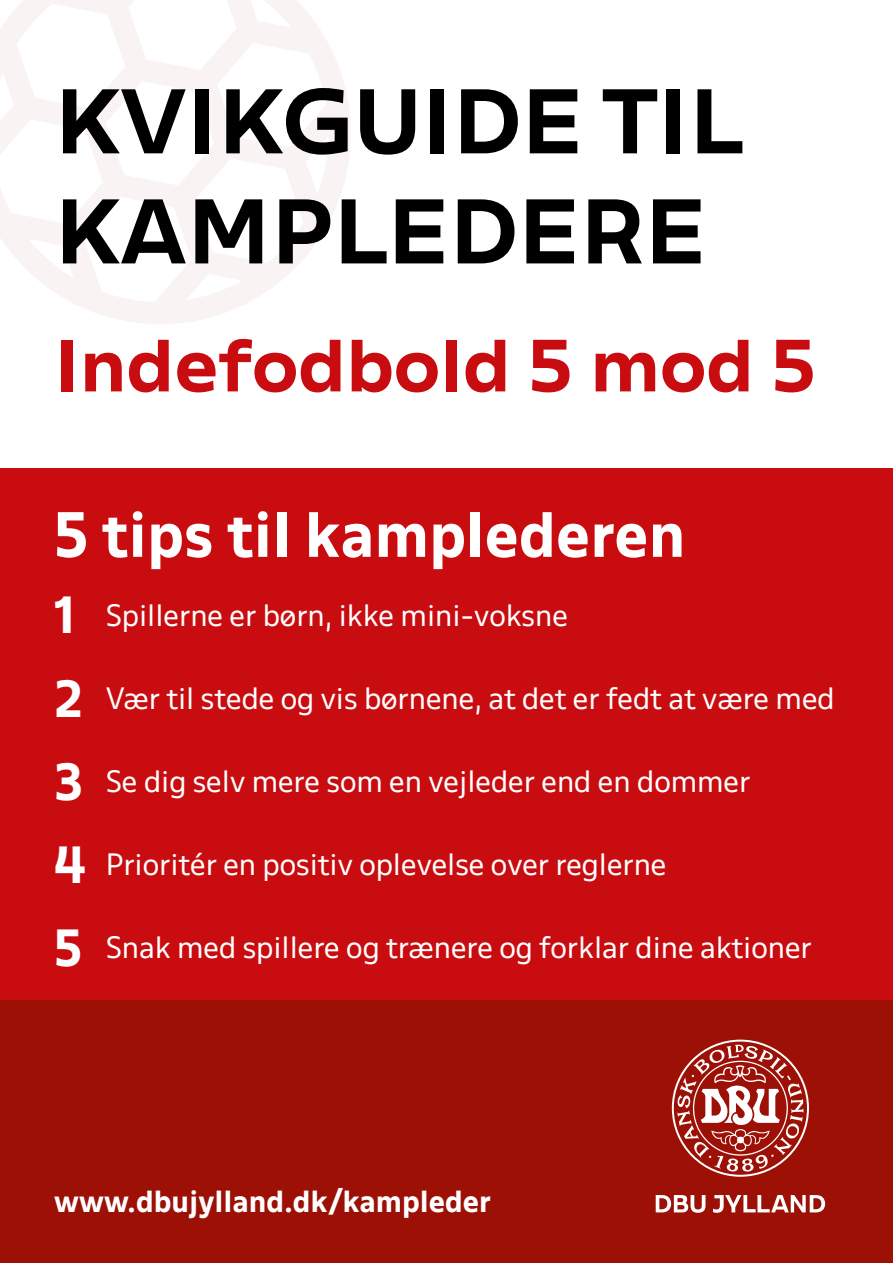
<style>
.page{position:relative;width:893px;height:1263px;background:#fff}
.page>*{position:absolute;margin:0;border:0;box-sizing:border-box;transform-origin:0 0}
.t1{font:700 expanded 80.1px/110.1px "DBU";letter-spacing:-.01em;color:#000}
.t2{font:700 expanded 64.5px "DBU";color:#c90c0f}
.t3{font:700 55.8px "DBU";color:#fff}
.t4{font:700 45.75px/82.9px "DBU";color:#fff}
.t5{font:27px "DBU";color:#fff}
.t6{font:700 26.7px "DBU";color:#fff}
</style>
<div class="page">
<svg style="left:0;top:0;width:351px;height:324px"></svg>
<div style="left:0;top:468px;width:893px;height:552px;background:#c90c0f"></div>
<div style="left:0;top:1000px;width:893px;height:263px;background:#9c1006"></div>
<svg style="left:656px;top:1195px;width:49px;height:18px"></svg>
<svg style="left:713px;top:1195px;width:112px;height:18px"></svg>
<svg style="left:672px;top:1039px;width:137px;height:138px"></svg>
<h1 class="t1" style="left:54px;top:66px;width:691px">KVIKGUIDE TIL<br>KAMPLEDERE</h1>
<h2 class="t2" style="left:54px;top:322px;width:763px">Indefodbold 5 mod 5</h2>
<h3 class="t3" style="left:54px;top:497px;width:633px">5 tips til kamplederen</h3>
<h3 class="t4" style="left:54px;top:574px;width:33px">1<br>2<br>3<br>4<br>5</h3>
<p class="t5" style="left:106px;top:597px;width:464px">Spillerne er børn, ikke mini-voksne</p>
<p class="t5" style="left:106px;top:680px;width:730px">Vær til stede og vis børnene, at det er fedt at være med</p>
<p class="t5" style="left:106px;top:763px;width:646px">Se dig selv mere som en vejleder end en dommer</p>
<p class="t5" style="left:106px;top:846px;width:562px">Prioritér en positiv oplevelse over reglerne</p>
<p class="t5" style="left:106px;top:929px;width:707px">Snak med spillere og trænere og forklar dine aktioner</p>
<p class="t6" style="left:54px;top:1184px;width:438px">www.dbujylland.dk/kampleder</p>
</div>
